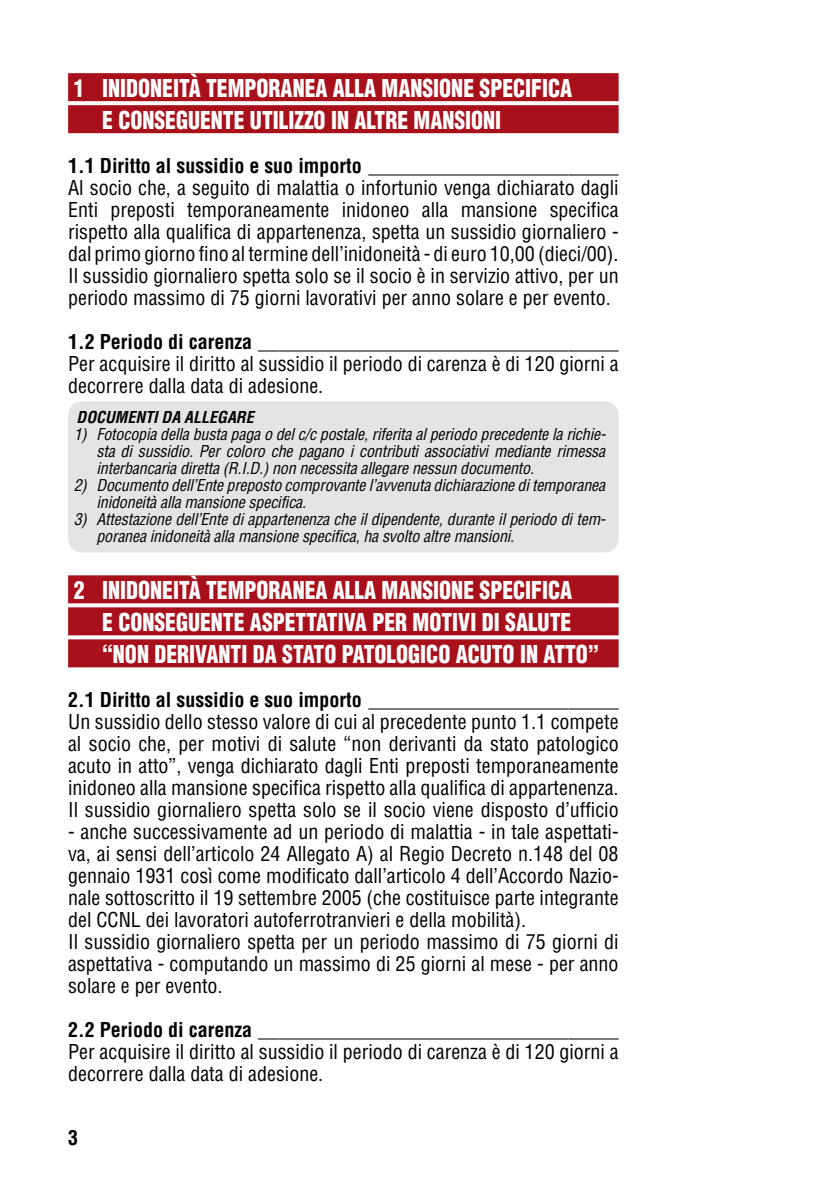
<style>
.page{position:relative;width:840px;height:1191px;background:#fff}
.page>*{position:absolute;margin:0;border:0;box-sizing:border-box;transform-origin:0 0}
.t1{font:900 condensed 24px "Helvetica LT Std";color:#fff;scale:.9 1}
.t2{font:condensed 20px/22px "Helvetica LT Std";color:#000}
.t3{font:700 condensed 20px "Helvetica LT Std";color:#000}
.t4{font:italic condensed 16px/17px "Helvetica LT Std";letter-spacing:-.01em;color:#000}
.t5{font:italic 700 condensed 16px "Helvetica LT Std";color:#000}
</style>
<div class="page">
<div style="left:68px;top:73px;width:550px;height:28px;background:#a8111c"></div>
<div style="left:68px;top:105px;width:550px;height:28px;background:#a8111c"></div>
<div style="left:68px;top:575px;width:550px;height:28px;background:#a8111c"></div>
<div style="left:68px;top:607px;width:550px;height:28px;background:#a8111c"></div>
<div style="left:68px;top:639px;width:550px;height:28px;background:#a8111c"></div>
<div style="left:68px;top:401px;width:550px;height:151px;background:#e3e4e4;border-radius:14px"></div>
<p class="t1" style="left:74px;top:73px;width:84px">1 INIDONEIT</p>
<p class="t1" style="left:189px;top:73px;width:90px">À TEMPORANEA</p>
<p class="t1" style="left:333px;top:73px;width:13px">ALLA</p>
<p class="t1" style="left:381px;top:73px;width:70px">MANSIONE</p>
<p class="t1" style="left:479px;top:73px;width:104px">SPECIFICA</p>
<p class="t1" style="left:102px;top:105px;width:122px">E CONSEGUENTE</p>
<p class="t1" style="left:250px;top:105px;width:129px">UTILIZZO IN ALTRE</p>
<p class="t1" style="left:413px;top:105px;width:68px">MANSIONI</p>
<p class="t3" style="left:68px;top:153px;width:551px">1.1 Diritto al sussidio e suo importo _________________________</p>
<p class="t2" style="left:68px;top:176px;width:552px;text-align:justify">Al socio che, a seguito di malattia o infortunio venga dichiarato dagli Enti preposti temporaneamente inidoneo alla mansione specifica rispetto alla qualifica di appartenenza, spetta un sussidio giornaliero - dal primo giorno fino al termine dell’inidoneità - di euro 10,00 (dieci/00).<br>Il sussidio giornaliero spetta solo se il socio è in servizio attivo, per un periodo massimo di 75 giorni lavorativi per anno solare e per evento.</p>
<p class="t3" style="left:68px;top:329px;width:551px">1.2 Periodo di carenza ____________________________________</p>
<p class="t2" style="left:68px;top:352px;width:552px">Per acquisire il diritto al sussidio il periodo di carenza è di 120 giorni a decorrere dalla data di adesione.</p>
<p class="t5" style="left:77px;top:407px;width:178px">DOCUMENTI DA ALLEGARE</p>
<p class="t4" style="left:96px;top:426px;width:510px;text-align:justify;text-indent:-23px">1) Fotocopia della busta paga o del c/c postale, riferita al periodo precedente la richie&shy;sta di sussidio. Per coloro che pagano i contributi associativi mediante rimessa interbancaria diretta (R.I.D.) non necessita allegare nessun documento.</p>
<p class="t4" style="left:96px;top:477px;width:510px;text-indent:-23px">2) Documento dell’Ente preposto comprovante l’avvenuta dichiarazione di temporanea inidoneità alla mansione specifica.</p>
<p class="t4" style="left:96px;top:511px;width:510px;text-indent:-23px">3) Attestazione dell’Ente di appartenenza che il dipendente, durante il periodo di tem&shy;poranea inidoneità alla mansione specifica, ha svolto altre mansioni.</p>
<p class="t1" style="left:74px;top:575px;width:84px">2 INIDONEIT</p>
<p class="t1" style="left:189px;top:575px;width:90px">À TEMPORANEA</p>
<p class="t1" style="left:333px;top:575px;width:13px">ALLA</p>
<p class="t1" style="left:381px;top:575px;width:70px">MANSIONE</p>
<p class="t1" style="left:479px;top:575px;width:104px">SPECIFICA</p>
<p class="t1" style="left:102px;top:607px;width:122px">E CONSEGUENTE</p>
<p class="t1" style="left:250px;top:607px;width:51px">ASPETTATI</p>
<p class="t1" style="left:343px;top:607px;width:90px">VA PER MOTI</p>
<p class="t1" style="left:458px;top:607px;width:114px">VI DI SALUTE</p>
<p class="t1" style="left:102px;top:639px;width:26px">“NON</p>
<p class="t1" style="left:154px;top:639px;width:70px">DERIVANTI</p>
<p class="t1" style="left:253px;top:639px;width:58px">DA STATO</p>
<p class="t1" style="left:341px;top:639px;width:25px">PATOLOGI</p>
<p class="t1" style="left:426px;top:639px;width:144px">CO ACUTO IN ATTO</p>
<p class="t1" style="left:587px;top:639px;width:13px">”</p>
<p class="t3" style="left:68px;top:687px;width:551px">2.1 Diritto al sussidio e suo importo _________________________</p>
<p class="t2" style="left:68px;top:710px;width:552px;text-align:justify">Un sussidio dello stesso valore di cui al precedente punto 1.1 compete al socio che, per motivi di salute “non derivanti da stato patologico acuto in atto”, venga dichiarato dagli Enti preposti temporaneamente inidoneo alla mansione specifica rispetto alla qualifica di appartenenza.<br>Il sussidio giornaliero spetta solo se il socio viene disposto d’ufficio</p>
<p class="t2" style="left:68px;top:820px;width:552px">- anche successivamente ad un periodo di malattia - in tale aspettati&shy;va, ai sensi dell’articolo 24 Allegato A) al Regio Decreto n.148 del 08 gennaio 1931 così come modificato dall’articolo 4 dell’Accordo Nazio&shy;nale sottoscritto il 19 settembre 2005 (che costituisce parte integrante del CCNL dei lavoratori autoferrotranvieri e della mobilità).<br>Il sussidio giornaliero spetta per un periodo massimo di 75 giorni di aspettativa - computando un massimo di 25 giorni al mese - per anno solare e per evento.</p>
<p class="t3" style="left:68px;top:1017px;width:551px">2.2 Periodo di carenza ____________________________________</p>
<p class="t2" style="left:68px;top:1040px;width:552px">Per acquisire il diritto al sussidio il periodo di carenza è di 120 giorni a decorrere dalla data di adesione.</p>
<p class="t3" style="left:68px;top:1125px;width:11px">3</p>
</div>
